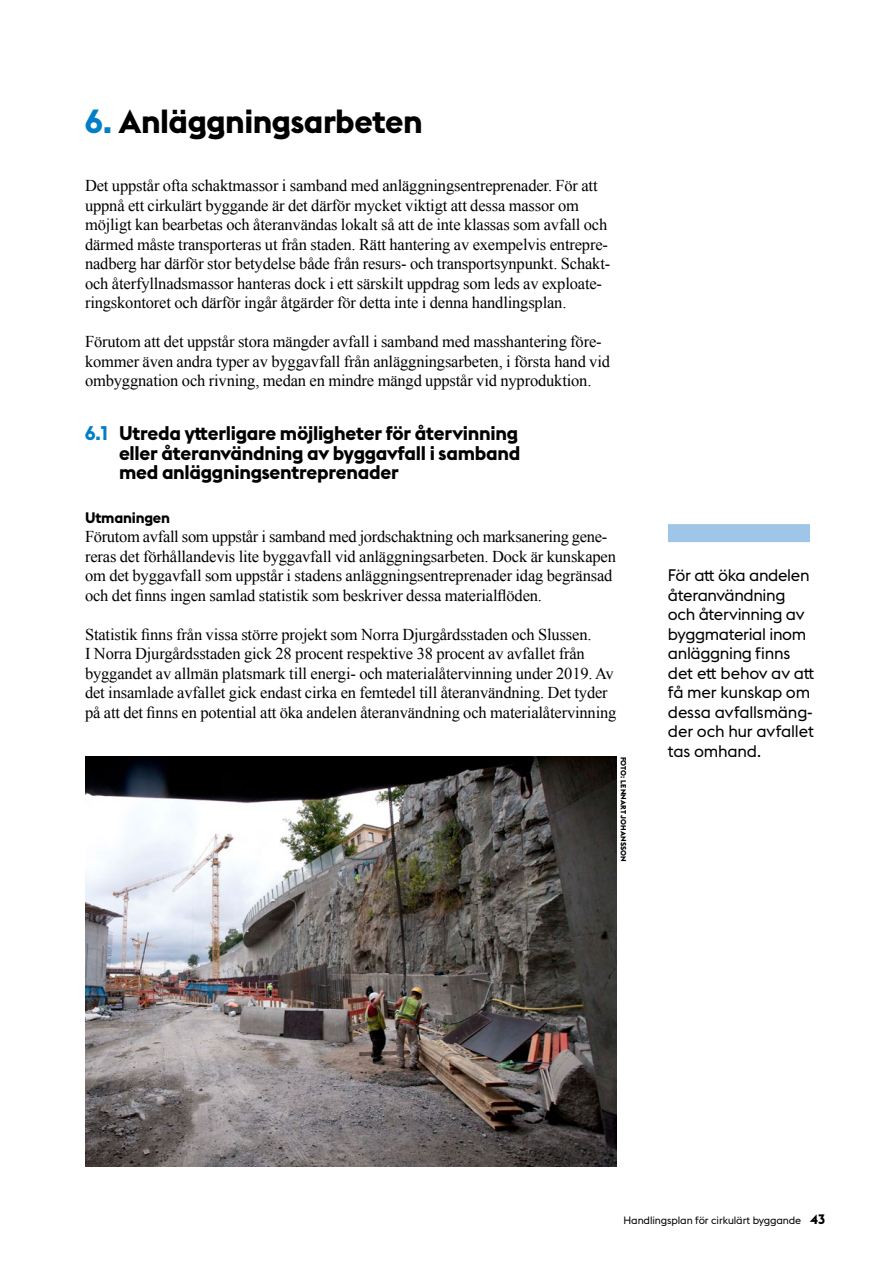
<style>
.page{position:relative;width:893px;height:1263px;background:#fff}
.page>*{position:absolute;margin:0;border:0;box-sizing:border-box;transform-origin:0 0}
.t1{font:700 33px "Wtbfgl Stockholm Type";letter-spacing:-.015em;color:#000}
.t2{font:700 19.5px/19.5px "Wtbfgl Stockholm Type";letter-spacing:-.015em;color:#000;text-align:justify}
.t3{font:16.5px/19.5px "Tcmbff Times New Roman";letter-spacing:-.01em;color:#000}
.t4{font:16.5px/19.5px "Hjmrly Stockholm Type";letter-spacing:-.02em;color:#000}
.t5{font:700 15px "Wtbfgl Stockholm Type";letter-spacing:-.015em;color:#000}
.t6{font:10.5px "Bntxxh Stockholm Type";letter-spacing:-.01em;color:#000}
.Fotobyline{font:700 7.5px "Wtbfgl Stockholm Type";letter-spacing:.01em;color:#000}
.s1{color:#007ec6}
.s2{font-family:"Sxcnvv Times New Roman"}
.s3{font-family:"Wtbfgl Stockholm Type";font-weight:700;font-size:13.5px}
</style>
<div class="page">
<img style="left:85px;top:757px;width:532px;height:409px">
<div style="left:668px;top:524px;width:142px;height:18px;background:#9fc5e8"></div>
<h2 class="t1" style="left:85px;top:97px;width:339px"><span class="s1">6.</span> Anläggningsarbeten</h2>
<p class="t3" style="left:85px;top:176px;width:527px">Det uppstår ofta schaktmassor i samband med anläggningsentreprenader. För att uppnå ett cirkulärt byggande är det därför mycket viktigt att dessa massor om möjligt kan bearbetas och återanvändas lokalt så att de inte klassas som avfall och därmed måste transporteras ut från staden. Rätt hantering av exempelvis entrepre&shy;nadberg har därför stor betydelse både från resurs- och transportsynpunkt. Schakt&shy;och återfyllnadsmassor hanteras dock i ett särskilt uppdrag som leds av exploate&shy;ringskontoret och därför ingår åtgärder för detta inte i denna handlingsplan.</p>
<p class="t3" style="left:85px;top:332px;width:526px">Förutom att det uppstår stora mängder avfall i samband med masshantering före&shy;kommer även andra typer av byggavfall från anläggningsarbeten, i första hand vid ombyggnation och rivning, medan en mindre mängd uppstår vid nyproduktion.</p>
<h3 class="t2" style="left:119px;top:423px;width:403px;text-indent:-34px"><span class="s1">6.1</span> Utreda ytterligare möjligheter för återvinning eller återanvändning av byggavfall i samband med anläggningsentreprenader</h3>
<h4 class="t5" style="left:85px;top:507px;width:86px">Utmaningen</h4>
<p class="t3" style="left:85px;top:527px;width:532px">Förutom avfall som uppstår i samband med jordschaktning och marksanering gene&shy;reras det förhållandevis lite byggavfall vid anläggningsarbeten. Dock är kunskapen om det byggavfall som uppstår i stadens anläggningsentreprenader idag begränsad <span class="s2">och det finns ingen samlad statistik som beskriver dessa materialflöden.</span></p>
<p class="t3" style="left:85px;top:624px;width:533px"><span class="s2">Statistik finns från vissa större projekt som Norra Djurgårdsstaden och Slussen.<br></span>I Norra Djurgårdsstaden gick 28 procent respektive 38 procent av avfallet från byggandet av allmän platsmark till energi- och materialåtervinning under 2019. Av det insamlade avfallet gick endast cirka en femtedel till återanvändning. Det tyder <span class="s2">på att det finns en potential att öka andelen återanvändning och materialåtervinning</span></p>
<p class="Fotobyline" style="left:629px;top:757px;width:107px;rotate:90deg">FOTO: LENNART JOHANSSON</p>
<p class="t4" style="left:668px;top:565px;width:148px">För att öka andelen återanvändning och återvinning av byggmaterial inom anläggning finns det ett behov av att få mer kunskap om dessa avfallsmäng&shy;der och hur avfallet tas omhand.</p>
<p class="t6" style="left:624px;top:1213px;width:203px">Handlingsplan för cirkulärt byggande <span class="s3">43</span></p>
</div>
